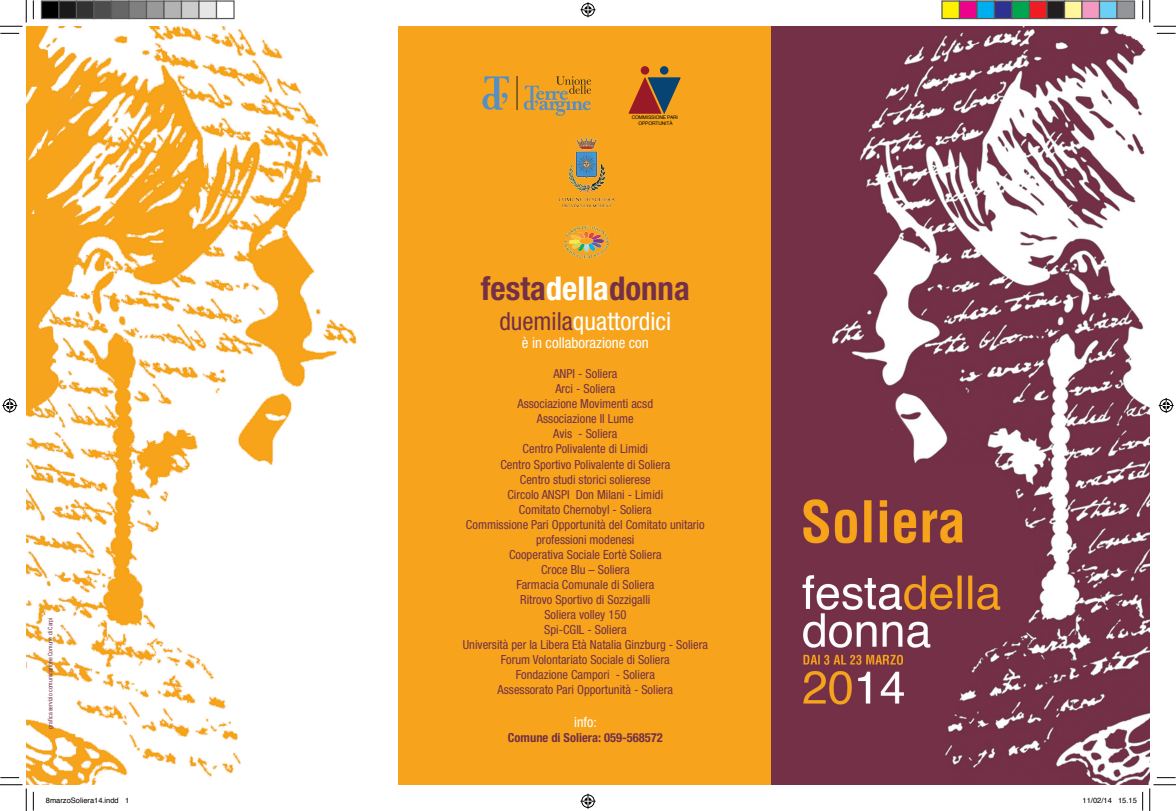
<style>
.page{position:relative;width:1176px;height:811px;background:#fff}
.page>*{position:absolute;margin:0;border:0;box-sizing:border-box;transform-origin:0 0}
.t1{font:700 condensed 32.75px "Helvetica Neue LT Std";color:#733047}
.t2{font:condensed 25px "Helvetica Neue LT Std";color:#fff}
.t3{font:condensed 15px "Helvetica Neue LT Std";color:#fff}
.t4{font:condensed 14px "Helvetica Neue LT Std";color:#fff}
.t5{font:condensed 12.5px/15px "Helvetica Neue LT Std";color:#733047;text-align:center}
.t6{font:700 condensed 12.5px "Helvetica Neue LT Std";color:#733047}
.t7{font:7.5px "Helvetica";color:#000}
.t8{font:condensed 6.25px "Helvetica Neue LT Std";color:#733047}
.t9{font:4.88px/5.9px "Helvetica";letter-spacing:-.02em;color:#020203;text-align:center}
.s1{color:#fff}
.s2{color:#733047}
</style>
<div class="page">
<img style="left:771px;top:26px;width:378px;height:759px">
<img style="left:26px;top:26px;width:331px;height:759px">
<div style="left:398px;top:26px;width:373px;height:759px;background:#f7a41c"></div>
<hr style="left:517px;top:76px;width:1px;height:34px;background:#1d1d1b">
<svg style="left:482px;top:76px;width:27px;height:34px"></svg>
<svg style="left:524px;top:76px;width:67px;height:40px"></svg>
<img style="left:558px;top:137px;width:57px;height:122px">
<div style="left:641px;top:66px;width:8px;height:9px;background:#9a1926;border-radius:50%"></div>
<div style="left:660px;top:66px;width:8px;height:9px;background:#074473;border-radius:50%"></div>
<svg style="left:628px;top:77px;width:53px;height:37px"></svg>
<svg style="left:0;top:33px;width:19px;height:1px"></svg>
<svg style="left:1157px;top:33px;width:18px;height:1px"></svg>
<svg style="left:0;top:777px;width:19px;height:1px"></svg>
<svg style="left:1157px;top:777px;width:18px;height:1px"></svg>
<svg style="left:33px;top:0;width:1px;height:19px"></svg>
<svg style="left:33px;top:792px;width:1px;height:18px"></svg>
<svg style="left:1142px;top:0;width:1px;height:19px"></svg>
<svg style="left:0;top:0;width:27px;height:27px"></svg>
<svg style="left:0;top:784px;width:27px;height:27px"></svg>
<svg style="left:1149px;top:0;width:27px;height:27px"></svg>
<svg style="left:1149px;top:784px;width:27px;height:27px"></svg>
<svg style="left:580px;top:2px;width:15px;height:15px"></svg>
<svg style="left:580px;top:793px;width:15px;height:15px"></svg>
<svg style="left:2px;top:398px;width:15px;height:15px"></svg>
<svg style="left:1158px;top:398px;width:15px;height:15px"></svg>
<div style="left:41px;top:1px;width:18px;height:18px;background:#000"></div>
<div style="left:41px;top:0;width:19px;height:19px;border:1px solid #595959"></div>
<div style="left:59px;top:1px;width:17px;height:18px;background:#1a1a1a"></div>
<div style="left:58px;top:0;width:19px;height:19px;border:1px solid #595959"></div>
<div style="left:76px;top:1px;width:18px;height:18px;background:#333"></div>
<div style="left:76px;top:0;width:19px;height:19px;border:1px solid #595959"></div>
<div style="left:94px;top:1px;width:17px;height:18px;background:#4d4d4d"></div>
<div style="left:93px;top:0;width:19px;height:19px;border:1px solid #595959"></div>
<div style="left:111px;top:1px;width:18px;height:18px;background:#666"></div>
<div style="left:111px;top:0;width:19px;height:19px;border:1px solid #595959"></div>
<div style="left:129px;top:1px;width:17px;height:18px;background:#808080"></div>
<div style="left:128px;top:0;width:19px;height:19px;border:1px solid #595959"></div>
<div style="left:146px;top:1px;width:18px;height:18px;background:#999"></div>
<div style="left:146px;top:0;width:19px;height:19px;border:1px solid #595959"></div>
<div style="left:164px;top:1px;width:17px;height:18px;background:#b3b3b3"></div>
<div style="left:163px;top:0;width:19px;height:19px;border:1px solid #595959"></div>
<div style="left:181px;top:1px;width:18px;height:18px;background:#ccc"></div>
<div style="left:181px;top:0;width:19px;height:19px;border:1px solid #595959"></div>
<div style="left:199px;top:1px;width:17px;height:18px;background:#e6e6e6"></div>
<div style="left:198px;top:0;width:19px;height:19px;border:1px solid #595959"></div>
<div style="left:216px;top:0;width:19px;height:19px;border:1px solid #595959"></div>
<div style="left:942px;top:1px;width:17px;height:18px;background:#fff101"></div>
<div style="left:941px;top:0;width:19px;height:19px;border:1px solid #595959"></div>
<div style="left:959px;top:1px;width:18px;height:18px;background:#ed028c"></div>
<div style="left:959px;top:0;width:18px;height:19px;border:1px solid #595959"></div>
<div style="left:977px;top:1px;width:17px;height:18px;background:#00aeef"></div>
<div style="left:976px;top:0;width:19px;height:19px;border:1px solid #595959"></div>
<div style="left:994px;top:1px;width:18px;height:18px;background:#2e3092"></div>
<div style="left:994px;top:0;width:18px;height:19px;border:1px solid #595959"></div>
<div style="left:1012px;top:1px;width:17px;height:18px;background:#00a54f"></div>
<div style="left:1011px;top:0;width:19px;height:19px;border:1px solid #595959"></div>
<div style="left:1029px;top:1px;width:18px;height:18px;background:#ee1d23"></div>
<div style="left:1029px;top:0;width:18px;height:19px;border:1px solid #595959"></div>
<div style="left:1047px;top:1px;width:17px;height:18px;background:#231f20"></div>
<div style="left:1046px;top:0;width:19px;height:19px;border:1px solid #595959"></div>
<div style="left:1064px;top:1px;width:18px;height:18px;background:#fff79a"></div>
<div style="left:1064px;top:0;width:18px;height:19px;border:1px solid #595959"></div>
<div style="left:1082px;top:1px;width:17px;height:18px;background:#f499c2"></div>
<div style="left:1081px;top:0;width:19px;height:19px;border:1px solid #595959"></div>
<div style="left:1099px;top:1px;width:18px;height:18px;background:#6bcff6"></div>
<div style="left:1099px;top:0;width:18px;height:19px;border:1px solid #595959"></div>
<div style="left:1117px;top:1px;width:17px;height:18px;background:#939598"></div>
<div style="left:1116px;top:0;width:19px;height:19px;border:1px solid #595959"></div>
<svg style="left:1142px;top:792px;width:1px;height:18px"></svg>
<p class="t8" style="left:47px;top:728px;width:112px;rotate:-90deg">grafica servizio comunicazione Comune di Carpi</p>
<p class="t9" style="left:632px;top:115px;width:48px">COMMISSIONE PARI<br>OPPORTUNITÀ</p>
<h1 class="t1" style="left:481px;top:269px;width:210px">festa<span class="s1">della</span>donna</h1>
<h2 class="t2" style="left:499px;top:307px;width:173px"><span class="s2">duemila</span>quattordici</h2>
<p class="t3" style="left:522px;top:334px;width:129px">è in collaborazione con</p>
<p class="t5" style="left:463px;top:366px;width:247px">ANPI - Soliera<br>Arci - Soliera<br>Associazione Movimenti acsd<br>Associazione Il Lume<br>Avis - Soliera<br>Centro Polivalente di Limidi<br>Centro Sportivo Polivalente di Soliera<br>Centro studi storici solierese<br>Circolo ANSPI Don Milani - Limidi<br>Comitato Chernobyl - Soliera<br>Commissione Pari Opportunità del Comitato unitario professioni modenesi<br>Cooperativa Sociale Eortè Soliera<br>Croce Blu – Soliera<br>Farmacia Comunale di Soliera<br>Ritrovo Sportivo di Sozzigalli<br>Soliera volley 150<br>Spi-CGIL - Soliera<br>Università per la Libera Età Natalia Ginzburg - Soliera<br>Forum Volontariato Sociale di Soliera<br>Fondazione Campori - Soliera<br>Assessorato Pari Opportunità - Soliera</p>
<p class="t4" style="left:574px;top:714px;width:24px">info:</p>
<p class="t6" style="left:508px;top:730px;width:156px">Comune di Soliera: 059-568572</p>
<p class="t7" style="left:46px;top:794px;width:85px">8marzoSoliera14.indd 1</p>
<p class="t7" style="left:1082px;top:794px;width:56px">11/02/14 15.15</p>
</div>
